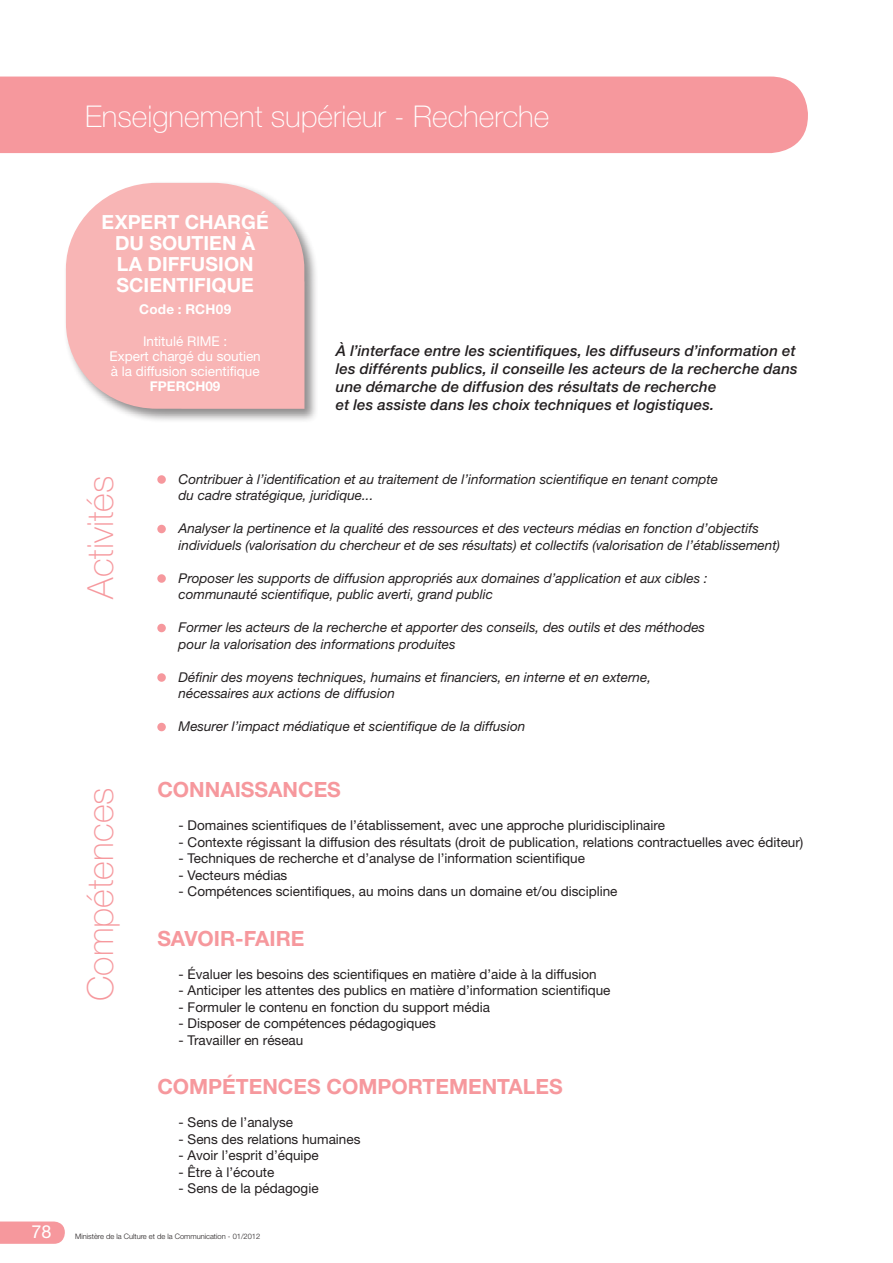
<style>
.page{position:relative;width:893px;height:1263px;background:#fff}
.page>*{position:absolute;margin:0;border:0;box-sizing:border-box;transform-origin:0 0}
.t1{font:100 36px "Helvetica Neue";color:#f6989d}
.t2{font:100 30px "Helvetica Neue";color:#fff}
._02-Texte_courant{font:700 21px "Helvetica Neue";color:#f6989d}
.t3{font:700 19.5px/21px "Helvetica Neue";color:#fff;text-align:center}
.t4{font:18px "Helvetica Neue";color:#fff}
._01_Définition_de_po{font:italic 500 15px/18px "Helvetica Neue";letter-spacing:.01em;color:#231f20}
._02-Texte_courant-2{font:italic 13.5px/16.5px "Helvetica Neue";color:#231f20}
._02-Texte_courant-3{font:13.5px "Helvetica Neue";color:#231f20}
.t5{font:13.5px/15px "Helvetica Neue";color:#fff}
.t6{font:700 13.5px "Helvetica Neue";letter-spacing:.005em;color:#fff}
.t7{font:300 7.5px "Helvetica Neue";color:#231f20}
</style>
<div class="page">
<div style="left:0;top:77px;width:808px;height:76px;background:#f6989d"></div>
<div style="left:64px;top:181px;width:255px;height:242px;background:#231f20;opacity:.5"></div>
<svg style="left:66px;top:183px;width:238px;height:226px;background:#f7bbbb"></svg>
<svg style="left:0;top:1221px;width:65px;height:23px"></svg>
<div style="left:157px;top:475px;width:9px;height:9px;background:#f6989d;border-radius:50%"></div>
<div style="left:157px;top:525px;width:9px;height:8px;background:#f6989d;border-radius:50%"></div>
<div style="left:157px;top:574px;width:9px;height:9px;background:#f6989d;border-radius:50%"></div>
<div style="left:157px;top:624px;width:9px;height:8px;background:#f6989d;border-radius:50%"></div>
<div style="left:157px;top:673px;width:9px;height:9px;background:#f6989d;border-radius:50%"></div>
<div style="left:157px;top:723px;width:9px;height:8px;background:#f6989d;border-radius:50%"></div>
<h2 class="t2" style="left:85px;top:99px;width:466px">Enseignement supérieur - Recherche</h2>
<p class="t3" style="left:102px;top:211px;width:169px">EXPERT CHARGÉ<br>DU SOUTIEN À<br>LA DIFFUSION<br>SCIENTIFIQUE</p>
<p class="t6" style="left:139px;top:301px;width:94px">Code : RCH09</p>
<p class="t5" style="left:143px;top:333px;width:86px">Intitulé RIME :</p>
<p class="t5" style="left:110px;top:348px;width:153px">Expert chargé du soutien à la diffusion scientifique</p>
<p class="t6" style="left:150px;top:377px;width:72px">FPERCH09</p>
<p class="_01_Définition_de_po" style="left:336px;top:342px;width:463px">À l’interface entre les scientifiques, les diffuseurs d’information et les différents publics, il conseille les acteurs de la recherche dans une démarche de diffusion des résultats de recherche<br>et les assiste dans les choix techniques et logistiques.</p>
<p class="t1" style="left:80px;top:598px;width:124px;rotate:-90deg">Activités</p>
<p class="_02-Texte_courant-2" style="left:179px;top:470px;width:541px">Contribuer à l’identification et au traitement de l’information scientifique en tenant compte du cadre stratégique, juridique...</p>
<p class="_02-Texte_courant-2" style="left:179px;top:520px;width:603px">Analyser la pertinence et la qualité des ressources et des vecteurs médias en fonction d’objectifs individuels (valorisation du chercheur et de ses résultats) et collectifs (valorisation de l’établissement)</p>
<p class="_02-Texte_courant-2" style="left:179px;top:569px;width:531px">Proposer les supports de diffusion appropriés aux domaines d’application et aux cibles : communauté scientifique, public averti, grand public</p>
<p class="_02-Texte_courant-2" style="left:179px;top:619px;width:528px">Former les acteurs de la recherche et apporter des conseils, des outils et des méthodes pour la valorisation des informations produites</p>
<p class="_02-Texte_courant-2" style="left:179px;top:668px;width:474px">Définir des moyens techniques, humains et financiers, en interne et en externe, nécessaires aux actions de diffusion</p>
<p class="_02-Texte_courant-2" style="left:179px;top:718px;width:348px">Mesurer l’impact médiatique et scientifique de la diffusion</p>
<p class="t1" style="left:80px;top:1001px;width:215px;rotate:-90deg">Compétences</p>
<p class="_02-Texte_courant" style="left:157px;top:777px;width:185px">CONNAISSANCES</p>
<p class="_02-Texte_courant-3" style="left:179px;top:817px;width:488px">- Domaines scientifiques de l’établissement, avec une approche pluridisciplinaire</p>
<p class="_02-Texte_courant-3" style="left:179px;top:834px;width:626px">- Contexte régissant la diffusion des résultats (droit de publication, relations contractuelles avec éditeur)</p>
<p class="_02-Texte_courant-3" style="left:179px;top:850px;width:408px">- Techniques de recherche et d’analyse de l’information scientifique</p>
<p class="_02-Texte_courant-3" style="left:179px;top:867px;width:110px">- Vecteurs médias</p>
<p class="_02-Texte_courant-3" style="left:179px;top:883px;width:440px">- Compétences scientifiques, au moins dans un domaine et/ou discipline</p>
<p class="_02-Texte_courant" style="left:157px;top:925px;width:149px">SAVOIR-FAIRE</p>
<p class="_02-Texte_courant-3" style="left:179px;top:966px;width:420px">- Évaluer les besoins des scientifiques en matière d’aide à la diffusion</p>
<p class="_02-Texte_courant-3" style="left:179px;top:982px;width:433px">- Anticiper les attentes des publics en matière d’information scientifique</p>
<p class="_02-Texte_courant-3" style="left:179px;top:999px;width:313px">- Formuler le contenu en fonction du support média</p>
<p class="_02-Texte_courant-3" style="left:179px;top:1015px;width:259px">- Disposer de compétences pédagogiques</p>
<p class="_02-Texte_courant-3" style="left:179px;top:1032px;width:126px">- Travailler en réseau</p>
<p class="_02-Texte_courant" style="left:157px;top:1074px;width:407px">COMPÉTENCES COMPORTEMENTALES</p>
<p class="_02-Texte_courant-3" style="left:179px;top:1114px;width:116px">- Sens de l’analyse</p>
<p class="_02-Texte_courant-3" style="left:179px;top:1131px;width:183px">- Sens des relations humaines</p>
<p class="_02-Texte_courant-3" style="left:179px;top:1147px;width:142px">- Avoir l’esprit d’équipe</p>
<p class="_02-Texte_courant-3" style="left:179px;top:1164px;width:97px">- Être à l’écoute</p>
<p class="_02-Texte_courant-3" style="left:179px;top:1180px;width:142px">- Sens de la pédagogie</p>
<h3 class="t4" style="left:31px;top:1221px;width:22px">78</h3>
<p class="t7" style="left:75px;top:1231px;width:187px">Ministère de la Culture et de la Communication - 01/2012</p>
</div>
